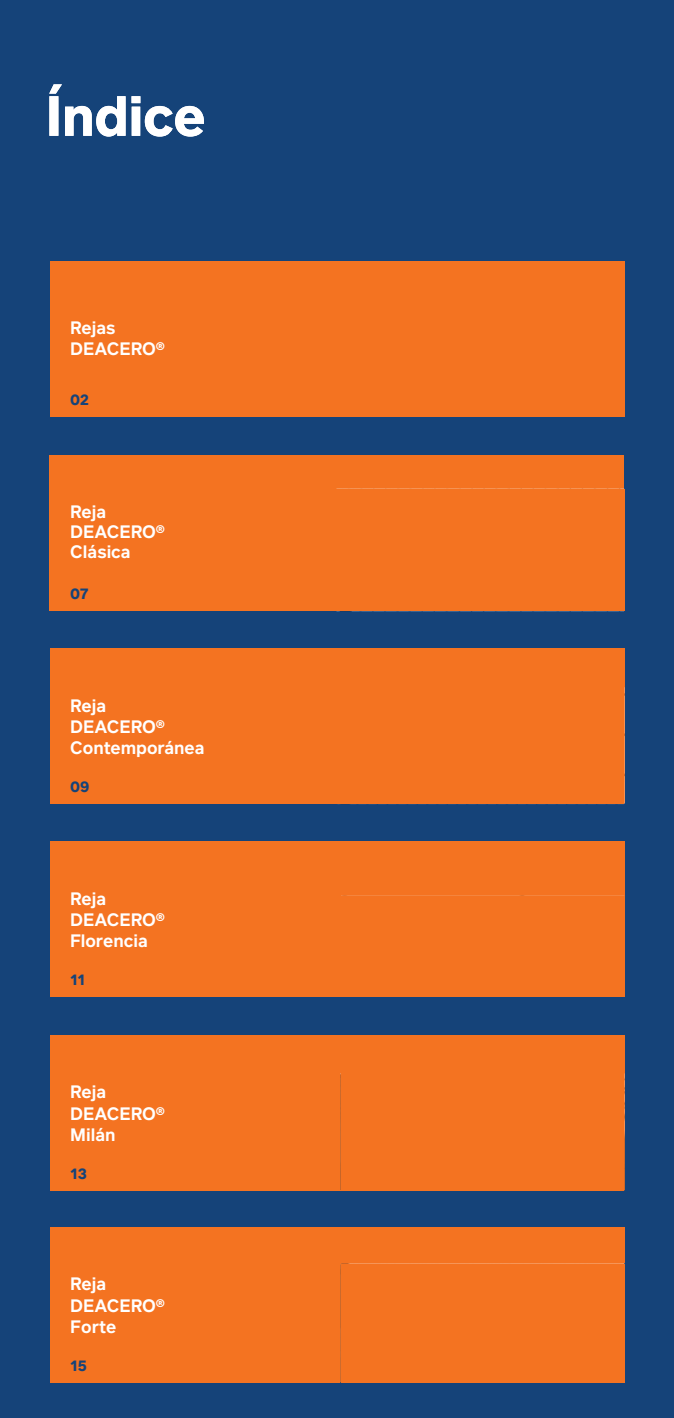
<style>
.page{position:relative;width:674px;height:1418px;background:#fff}
.page>*{position:absolute;margin:0;border:0;box-sizing:border-box;transform-origin:0 0}
.t1{font:700 55px "Infra";letter-spacing:-.005em;color:#fff}
.t2{font:600 17.5px/21.2px "Infra";color:#fff}
.t3{font:700 15px "Infra";letter-spacing:-.005em;color:#154379}
</style>
<div class="page">
<div style="left:0;top:0;width:673px;height:1417px;background:#154379"></div>
<div style="left:50px;top:261px;width:574px;height:156px;background:#f47321"></div>
<div style="left:50px;top:455px;width:573px;height:155px;background:#f47321"></div>
<div style="left:50px;top:648px;width:574px;height:155px;background:#f47321"></div>
<div style="left:50px;top:1034px;width:574px;height:156px;background:#f47321"></div>
<img style="left:341px;top:1190px;width:283px;height:1px">
<div style="left:50px;top:1226px;width:574px;height:156px;background:#f47321"></div>
<div style="left:50px;top:841px;width:574px;height:156px;background:#f47321"></div>
<img style="left:336px;top:610px;width:287px;height:1px">
<img style="left:338px;top:803px;width:285px;height:1px">
<img style="left:341px;top:1263px;width:283px;height:1px">
<h1 class="t1" style="left:46px;top:76px;width:161px">Índice</h1>
<p class="t2" style="left:70px;top:316px;width:96px">Rejas<br>DEACERO®</p>
<p class="t3" style="left:70px;top:389px;width:20px">02</p>
<p class="t2" style="left:70px;top:501px;width:96px;line-height:20px">Reja<br>DEACERO®<br>Clásica</p>
<p class="t3" style="left:70px;top:582px;width:20px">07</p>
<p class="t2" style="left:70px;top:694px;width:136px">Reja<br>DEACERO®<br>Contemporánea</p>
<p class="t3" style="left:70px;top:775px;width:21px">09</p>
<p class="t2" style="left:70px;top:887px;width:96px">Reja<br>DEACERO®<br>Florencia</p>
<p class="t3" style="left:70px;top:968px;width:16px">11</p>
<p class="t2" style="left:70px;top:1080px;width:96px">Reja<br>DEACERO®<br>Milán</p>
<p class="t3" style="left:70px;top:1162px;width:18px">13</p>
<p class="t2" style="left:70px;top:1272px;width:96px">Reja<br>DEACERO®<br>Forte</p>
<p class="t3" style="left:70px;top:1354px;width:18px">15</p>
</div>
